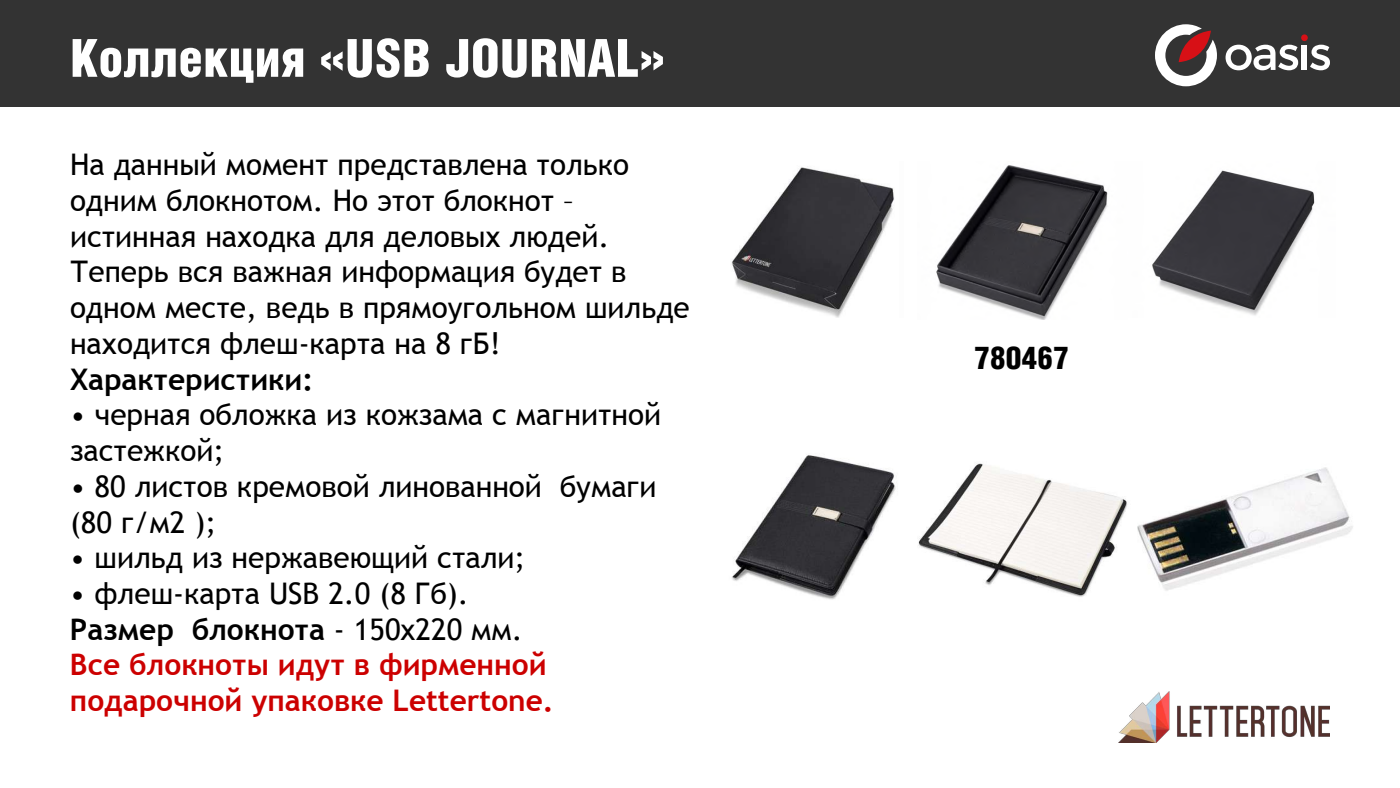
<style>
.page{position:relative;width:1400px;height:788px;background:#fff}
.page>*{position:absolute;margin:0;border:0;box-sizing:border-box;transform-origin:0 0}
.t1{font:52.5px "Helios Cond Black C";color:#fff}
.t2{font:31.5px "Helios Cond Black C";color:#000}
.t3{font:29.75px/35.7px "Trebuchet MS";color:#000}
.t4{font:700 29.75px/35.7px "Trebuchet MS";color:#c00}
.t5{font:700 29.75px "Trebuchet MS";color:#000}
.s1{font-size:29.4px}
.s2{font-weight:400;color:#000}
.s3{color:#000}
</style>
<div class="page">
<img style="left:1119px;top:691px;width:211px;height:51px">
<div style="left:0;top:0;width:1400px;height:107px;background:#333"></div>
<svg style="left:1155px;top:24px;width:62px;height:62px"></svg>
<svg style="left:1226px;top:34px;width:104px;height:36px"></svg>
<img style="left:731px;top:167px;width:163px;height:150px">
<img style="left:936px;top:165px;width:172px;height:155px">
<img style="left:1152px;top:170px;width:163px;height:146px">
<img style="left:732px;top:455px;width:164px;height:145px">
<img style="left:918px;top:463px;width:210px;height:134px">
<img style="left:1138px;top:467px;width:215px;height:124px">
<h1 class="t1" style="left:70px;top:28px;width:596px">Коллекция «USB JOURNAL»</h1>
<p class="t3" style="left:70px;top:147px;width:621px">На данный момент представлена только одним блокнотом. Но этот блокнот – истинная находка для деловых людей.<br>Теперь вся важная информация будет в одном месте, ведь в прямоугольном шильде находится флеш-карта на 8 гБ!</p>
<p class="t5" style="left:70px;top:360px;width:245px">Характеристики:</p>
<p class="t3" style="left:70px;top:397px;width:593px">• черная обложка из кожзама с магнитной застежкой<span class="s1">;</span></p>
<p class="t3" style="left:70px;top:468px;width:588px">• 80 листов кремовой линованной бумаги (80 г/м2 )<span class="s1">;</span></p>
<p class="t3" style="left:70px;top:540px;width:457px">• шильд из нержавеющий стали<span class="s1">;</span></p>
<p class="t4" style="left:70px;top:575px;width:485px"><span class="s2">• флеш-карта USB 2.0 (8 Гб).<br></span><span class="s3">Размер блокнота</span> <span class="s2">- 150x220 мм.<br></span>Все блокноты идут в фирменной подарочной упаковке Lettertone.</p>
<p class="t2" style="left:974px;top:339px;width:96px">780467</p>
</div>
